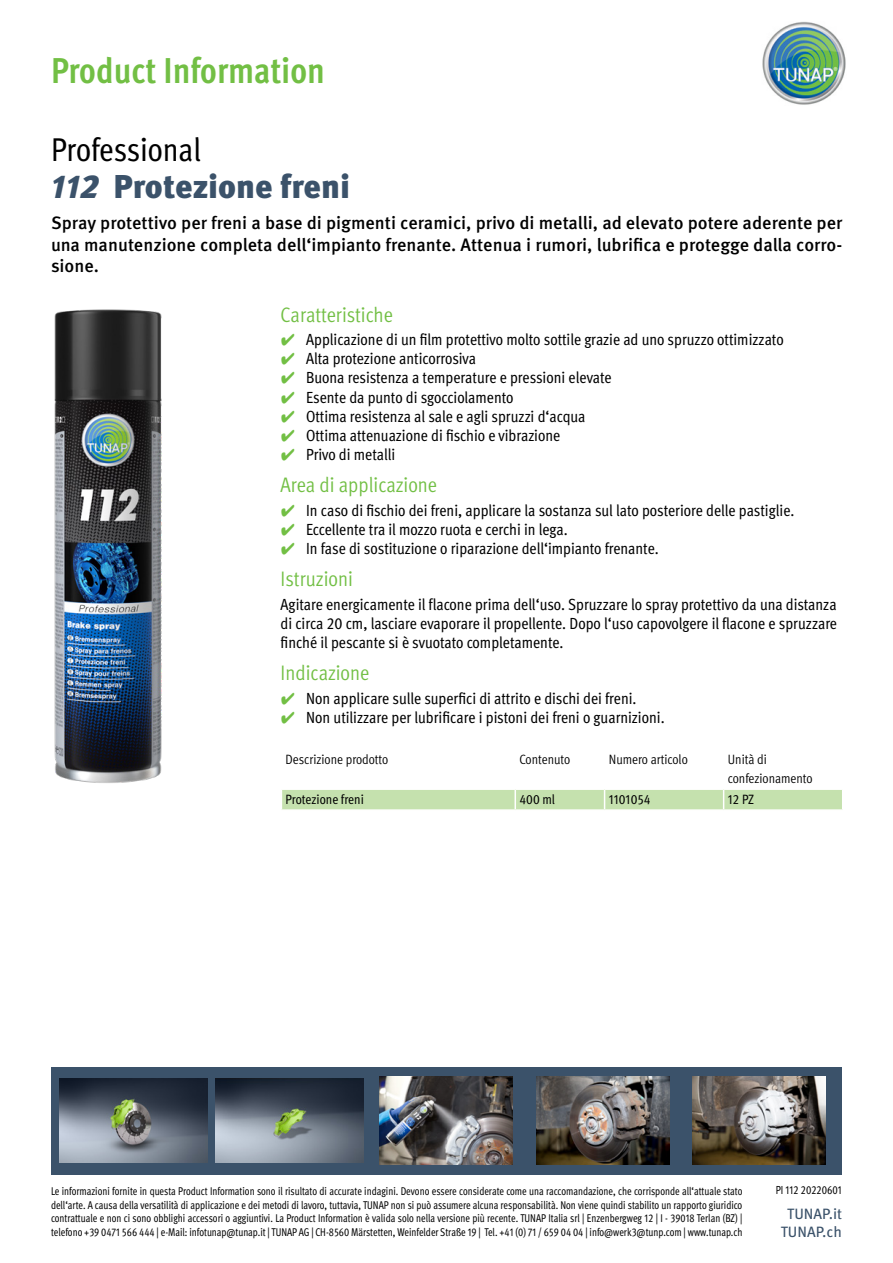
<style>
.page{position:relative;width:893px;height:1263px;background:#fff}
.page>*{position:absolute;margin:0;border:0;box-sizing:border-box;transform-origin:0 0}
.t1{font:700 condensed 36px "Meta Pro";color:#72bf44}
.t2{font:900 33px "Meta Pro";color:#3b526a}
.t3{font:condensed 33px "Meta Pro";letter-spacing:-.005em;color:#000}
.t4{font:condensed 21px "Meta Pro";color:#72bf44}
.t5{font:500 18px/21.6px "Meta Pro";color:#000;text-align:justify}
.t6{font:condensed 16.2px/19px "Meta Pro";color:#000;text-align:justify}
.t7{font:15px/18px "Meta Pro";color:#3b526a;text-align:center}
.t8{font:condensed 13.5px/19.2px "Meta Pro";color:#000}
.t9{font:condensed 13.5px "Meta Pro";color:#000}
.t10{font:condensed 11.7px "Meta Pro";color:#000;scale:.92 1}
.t11{font:condensed 11.25px/13.5px "Meta Pro";color:#000;text-align:justify;scale:.92 1}
.s1{font-style:italic}
.s2{font-family:"Wuerth Global";font-stretch:normal;color:#72bf44}
</style>
<div class="page">
<img style="left:762px;top:21px;width:84px;height:84px">
<div style="left:51px;top:1068px;width:790px;height:107px;background:#3b526a"></div>
<img style="left:59px;top:1079px;width:148px;height:83px">
<img style="left:216px;top:1079px;width:148px;height:83px">
<img style="left:380px;top:1076px;width:133px;height:89px">
<img style="left:536px;top:1076px;width:133px;height:89px">
<img style="left:693px;top:1076px;width:132px;height:89px">
<img style="left:54px;top:309px;width:108px;height:474px">
<svg style="left:281px;top:789px;width:561px;height:21px;background:#c9e3b4"></svg>
<hr style="left:724px;top:809px;width:119px;height:2px;background:#fff">
<h1 class="t1" style="left:51px;top:43px;width:275px">Product Information</h1>
<h2 class="t3" style="left:51px;top:125px;width:151px">Professional</h2>
<h2 class="t2" style="left:51px;top:161px;width:301px"><span class="s1">112</span> Protezione freni</h2>
<p class="t5" style="left:51px;top:211px;width:793px">Spray protettivo per freni a base di pigmenti ceramici, privo di metalli, ad elevato potere aderente per una manutenzione completa dell‘impianto frenante. Attenua i rumori, lubrifica e protegge dalla corro&shy;sione.</p>
<p class="t4" style="left:281px;top:299px;width:114px">Caratteristiche</p>
<p class="t6" style="left:281px;top:329px;width:505px"><span class="s2">✔</span> Applicazione di un film protettivo molto sottile grazie ad uno spruzzo ottimizzato</p>
<p class="t6" style="left:281px;top:348px;width:197px"><span class="s2">✔</span> Alta protezione anticorrosiva</p>
<p class="t6" style="left:281px;top:367px;width:333px"><span class="s2">✔</span> Buona resistenza a temperature e pressioni elevate</p>
<p class="t6" style="left:281px;top:386px;width:234px"><span class="s2">✔</span> Esente da punto di sgocciolamento</p>
<p class="t6" style="left:281px;top:405px;width:306px"><span class="s2">✔</span> Ottima resistenza al sale e agli spruzzi d‘acqua</p>
<p class="t6" style="left:281px;top:424px;width:281px"><span class="s2">✔</span> Ottima attenuazione di fischio e vibrazione</p>
<p class="t6" style="left:281px;top:443px;width:116px"><span class="s2">✔</span> Privo di metalli</p>
<p class="t4" style="left:281px;top:470px;width:158px">Area di applicazione</p>
<p class="t6" style="left:281px;top:499px;width:515px"><span class="s2">✔</span> In caso di fischio dei freni, applicare la sostanza sul lato posteriore delle pastiglie.</p>
<p class="t6" style="left:281px;top:518px;width:289px"><span class="s2">✔</span> Eccellente tra il mozzo ruota e cerchi in lega.</p>
<p class="t6" style="left:281px;top:537px;width:380px"><span class="s2">✔</span> In fase di sostituzione o riparazione dell‘impianto frenante.</p>
<p class="t4" style="left:281px;top:564px;width:74px">Istruzioni</p>
<p class="t6" style="left:281px;top:593px;width:558px">Agitare energicamente il flacone prima dell‘uso. Spruzzare lo spray protettivo da una distanza di circa 20 cm, lasciare evaporare il propellente. Dopo l‘uso capovolgere il flacone e spruzzare finché il pescante si è svuotato completamente.</p>
<p class="t4" style="left:281px;top:658px;width:90px">Indicazione</p>
<p class="t6" style="left:281px;top:687px;width:357px"><span class="s2">✔</span> Non applicare sulle superfici di attrito e dischi dei freni.</p>
<p class="t6" style="left:281px;top:706px;width:385px"><span class="s2">✔</span> Non utilizzare per lubrificare i pistoni dei freni o guarnizioni.</p>
<p class="t8" style="left:286px;top:748px;width:104px">Descrizione prodotto</p>
<p class="t8" style="left:519px;top:748px;width:52px">Contenuto</p>
<p class="t8" style="left:609px;top:748px;width:80px">Numero articolo</p>
<p class="t8" style="left:728px;top:748px;width:86px">Unità di confezionamento</p>
<p class="t9" style="left:286px;top:789px;width:80px">Protezione freni</p>
<p class="t9" style="left:519px;top:789px;width:37px">400 ml</p>
<p class="t9" style="left:609px;top:789px;width:43px">1101054</p>
<p class="t9" style="left:728px;top:789px;width:28px">12 PZ</p>
<p class="t11" style="left:51px;top:1183px;width:753px">Le informazioni fornite in questa Product Information sono il risultato di accurate indagini. Devono essere considerate come una raccomandazione, che corrisponde all‘attuale stato dell‘arte. A causa della versatilità di applicazione e dei metodi di lavoro, tuttavia, TUNAP non si può assumere alcuna responsabilità. Non viene quindi stabilito un rapporto giuridico contrattuale e non ci sono obblighi accessori o aggiuntivi. La Product Information è valida solo nella versione più recente. TUNAP Italia srl | Enzenbergweg 12 | I - 39018 Terlan (BZ) | telefono +39 0471 566 444 | e-Mail: infotunap@tunap.it | TUNAP AG | CH-8560 Märstetten, Weinfelder Straße 19 | Tel. +41 (0) 71 / 659 04 04 | info@werk3@tunp.com | www.tunap.ch</p>
<p class="t10" style="left:776px;top:1181px;width:73px">PI 112 20220601</p>
<p class="t7" style="left:781px;top:1203px;width:63px">TUNAP.it<br>TUNAP.ch</p>
</div>
